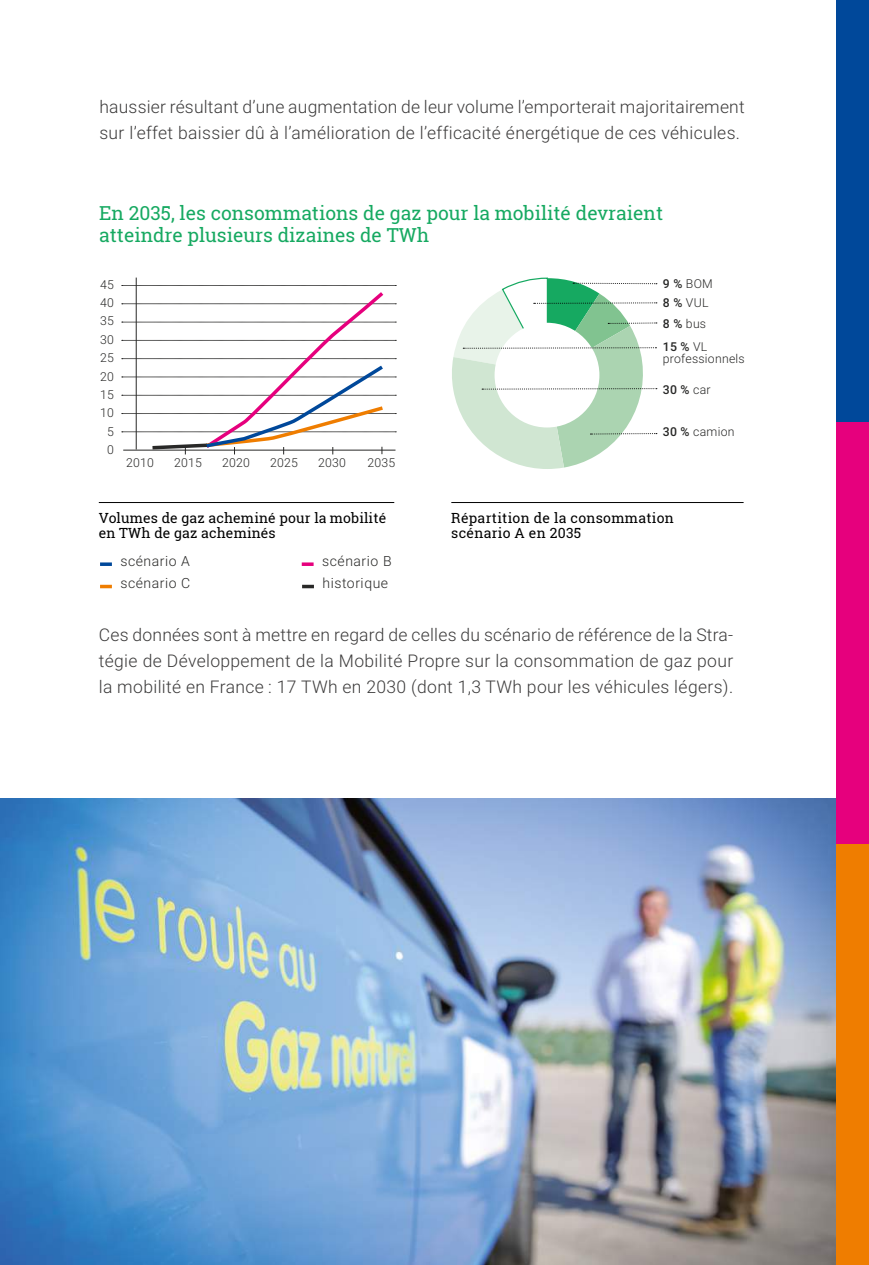
<style>
.page{position:relative;width:869px;height:1265px;background:#fff}
.page>*{position:absolute;margin:0;border:0;box-sizing:border-box;transform-origin:0 0}
.t1{font:19.25px/22.8px "Roboto Slab";color:#16a961}
.t2{font:300 17.5px/26.2px "Roboto";letter-spacing:.02em;color:#3c3b3b}
.t3{font:14px/15.8px "Roboto Slab";letter-spacing:.01em;color:#000}
.t4{font:300 14px "Roboto";letter-spacing:.04em;color:#282827}
.t5{font:300 12.25px/18.4px "Roboto";letter-spacing:.02em;color:#282827}
.t6{font:500 12.25px/23.4px "Roboto";color:#282827}
.s1{font-weight:500}
.s2{font-weight:300}
</style>
<div class="page">
<hr style="left:99px;top:502px;width:295px;height:1px;background:#000">
<hr style="left:136px;top:278px;width:1px;height:171px;background:#282827">
<svg style="left:122px;top:285px;width:274px;height:169px"></svg>
<hr style="left:451px;top:502px;width:292px;height:1px;background:#000">
<svg style="left:452px;top:278px;width:204px;height:191px"></svg>
<svg style="left:100px;top:562px;width:12px;height:4px"></svg>
<svg style="left:301px;top:562px;width:12px;height:4px"></svg>
<svg style="left:100px;top:585px;width:12px;height:3px"></svg>
<svg style="left:302px;top:585px;width:12px;height:3px"></svg>
<img style="left:0;top:798px;width:836px;height:467px">
<div style="left:836px;top:843px;width:32px;height:422px;background:#ef7d00"></div>
<div style="left:836px;top:422px;width:32px;height:421px;background:#e6007d"></div>
<div style="left:836px;top:0;width:32px;height:422px;background:#00489a"></div>
<p class="t2" style="left:99px;top:93px;width:646px">haussier résultant d’une augmentation de leur volume l’emporterait majoritairement sur l’effet baissier dû à l’amélioration de l’efficacité énergétique de ces véhicules.</p>
<p class="t1" style="left:99px;top:201px;width:565px">En 2035, les consommations de gaz pour la mobilité devraient atteindre plusieurs dizaines de TWh</p>
<p class="t5" style="left:100px;top:275px;width:15px">45<br>40</p>
<p class="t5" style="left:100px;top:330px;width:15px">30</p>
<p class="t5" style="left:100px;top:367px;width:15px">20</p>
<p class="t5" style="left:100px;top:311px;width:15px">35</p>
<p class="t5" style="left:100px;top:348px;width:15px">25</p>
<p class="t5" style="left:100px;top:385px;width:15px;text-align:center">15<br>10<br>5</p>
<p class="t5" style="left:107px;top:440px;width:8px">0</p>
<p class="t5" style="left:126px;top:453px;width:29px">2010</p>
<p class="t5" style="left:174px;top:453px;width:29px">2015</p>
<p class="t5" style="left:222px;top:453px;width:29px">2020</p>
<p class="t5" style="left:270px;top:453px;width:29px">2025</p>
<p class="t5" style="left:318px;top:453px;width:29px">2030</p>
<p class="t5" style="left:367px;top:453px;width:29px">2035</p>
<p class="t3" style="left:99px;top:509px;width:289px">Volumes de gaz acheminé pour la mobilité en TWh de gaz acheminés</p>
<p class="t4" style="left:120px;top:551px;width:71px">scénario A</p>
<p class="t4" style="left:322px;top:551px;width:71px">scénario B</p>
<p class="t4" style="left:120px;top:573px;width:71px">scénario C</p>
<p class="t4" style="left:322px;top:573px;width:67px">historique</p>
<p class="t5" style="left:662px;top:274px;width:51px"><span class="s1">9 %</span> BOM</p>
<p class="t6" style="left:662px;top:311px;width:46px">8 % <span class="s2">bus<br></span>15 % <span class="s2">VL</span></p>
<p class="t5" style="left:662px;top:349px;width:83px">professionnels</p>
<p class="t6" style="left:662px;top:377px;width:49px">30 % <span class="s2">car</span></p>
<p class="t5" style="left:662px;top:422px;width:73px"><span class="s1">30 %</span> camion</p>
<p class="t5" style="left:662px;top:293px;width:47px"><span class="s1">8 %</span> VUL</p>
<p class="t3" style="left:451px;top:509px;width:224px">Répartition de la consommation scénario A en 2035</p>
<p class="t2" style="left:99px;top:621px;width:635px;text-align:justify">Ces données sont à mettre en regard de celles du scénario de référence de la Stra&shy;tégie de Développement de la Mobilité Propre sur la consommation de gaz pour la mobilité en France : 17 TWh en 2030 (dont 1,3 TWh pour les véhicules légers).</p>
</div>
